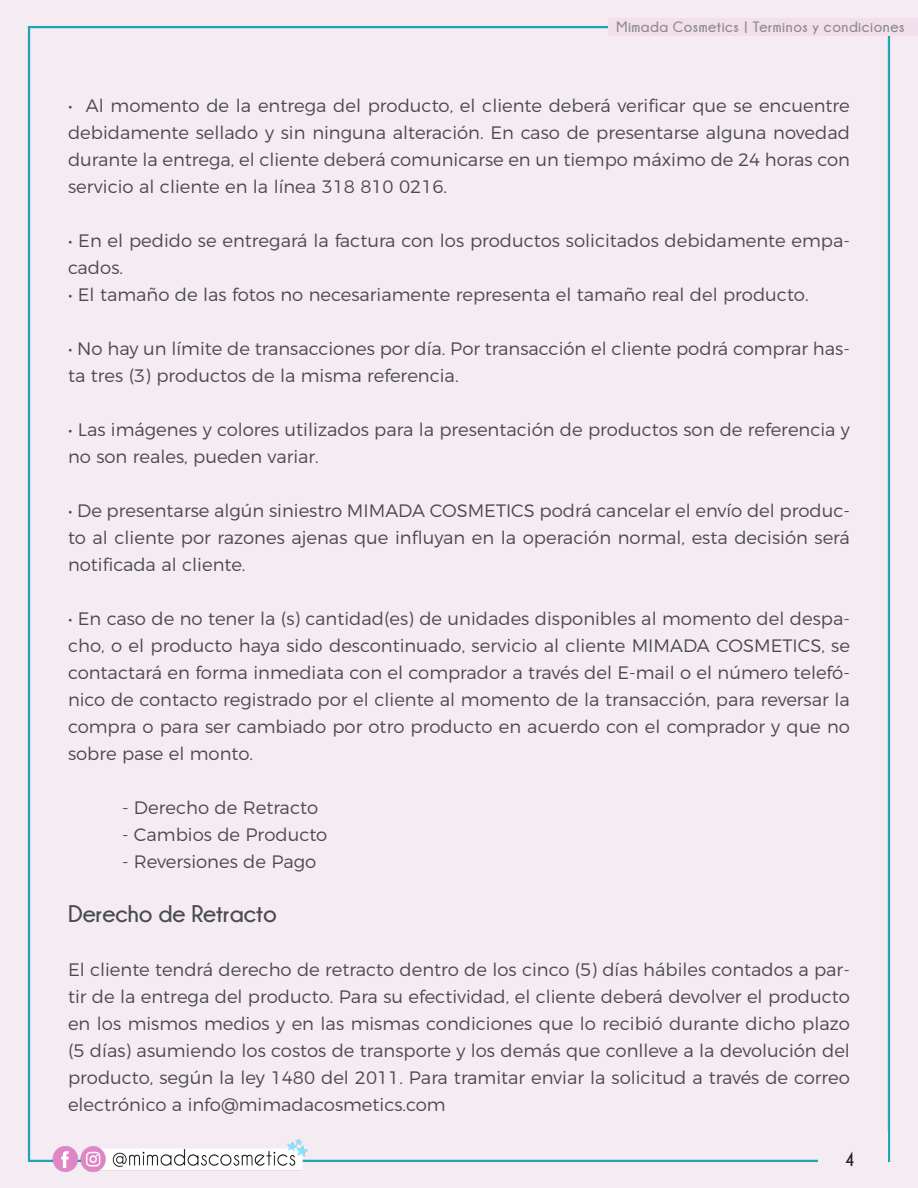
<style>
.page{position:relative;width:918px;height:1188px;background:#f4ebf3}
.page>*{position:absolute;margin:0;border:0;box-sizing:border-box;transform-origin:0 0}
.t1{font:700 24px "Champagne&Limousines";color:#494a4b}
.t2{font:300 18px/27px "Montserrat";color:#494a4b;text-align:justify}
.t3{font:700 18px "Champagne&Limousines";color:#231f20}
.t4{font:700 15px "Champagne&Limousines";letter-spacing:.035em;color:#8a8c8f}
</style>
<div class="page">
<img style="left:39px;top:1138px;width:279px;height:34px">
<div style="left:608px;top:19px;width:310px;height:17px;background:#f3deeb"></div>
<p class="t4" style="left:617px;top:19px;width:289px">Mimada Cosmetics | Terminos y condiciones</p>
<p class="t2" style="left:68px;top:91px;width:783px">• Al momento de la entrega del producto, el cliente deberá verificar que se encuentre debidamente sellado y sin ninguna alteración. En caso de presentarse alguna novedad durante la entrega, el cliente deberá comunicarse en un tiempo máximo de 24 horas con servicio al cliente en la línea 318 810 0216.</p>
<p class="t2" style="left:68px;top:226px;width:783px">• En el pedido se entregará la factura con los productos solicitados debidamente empa&shy;cados.</p>
<p class="t2" style="left:68px;top:280px;width:742px">• El tamaño de las fotos no necesariamente representa el tamaño real del producto.</p>
<p class="t2" style="left:68px;top:334px;width:783px">• No hay un límite de transacciones por día. Por transacción el cliente podrá comprar has&shy;ta tres (3) productos de la misma referencia.</p>
<p class="t2" style="left:68px;top:415px;width:783px">• Las imágenes y colores utilizados para la presentación de productos son de referencia y no son reales, pueden variar.</p>
<p class="t2" style="left:68px;top:496px;width:783px">• De presentarse algún siniestro MIMADA COSMETICS podrá cancelar el envío del produc&shy;to al cliente por razones ajenas que influyan en la operación normal, esta decisión será notificada al cliente.</p>
<p class="t2" style="left:68px;top:604px;width:783px">• En caso de no tener la (s) cantidad(es) de unidades disponibles al momento del despa&shy;cho, o el producto haya sido descontinuado, servicio al cliente MIMADA COSMETICS, se contactará en forma inmediata con el comprador a través del E-mail o el número telefó&shy;nico de contacto registrado por el cliente al momento de la transacción, para reversar la compra o para ser cambiado por otro producto en acuerdo con el comprador y que no sobre pase el monto.</p>
<p class="t2" style="left:122px;top:793px;width:198px">- Derecho de Retracto</p>
<p class="t2" style="left:122px;top:820px;width:207px">- Cambios de Producto</p>
<p class="t2" style="left:122px;top:847px;width:196px">- Reversiones de Pago</p>
<p class="t1" style="left:68px;top:901px;width:210px">Derecho de Retracto</p>
<p class="t2" style="left:68px;top:955px;width:784px">El cliente tendrá derecho de retracto dentro de los cinco (5) días hábiles contados a par&shy;tir de la entrega del producto. Para su efectividad, el cliente deberá devolver el producto en los mismos medios y en las mismas condiciones que lo recibió durante dicho plazo (5 días) asumiendo los costos de transporte y los demás que conlleve a la devolución del producto, según la ley 1480 del 2011. Para tramitar enviar la solicitud a través de correo electrónico a info@mimadacosmetics.com</p>
<p class="t3" style="left:844px;top:1150px;width:12px">4</p>
</div>
